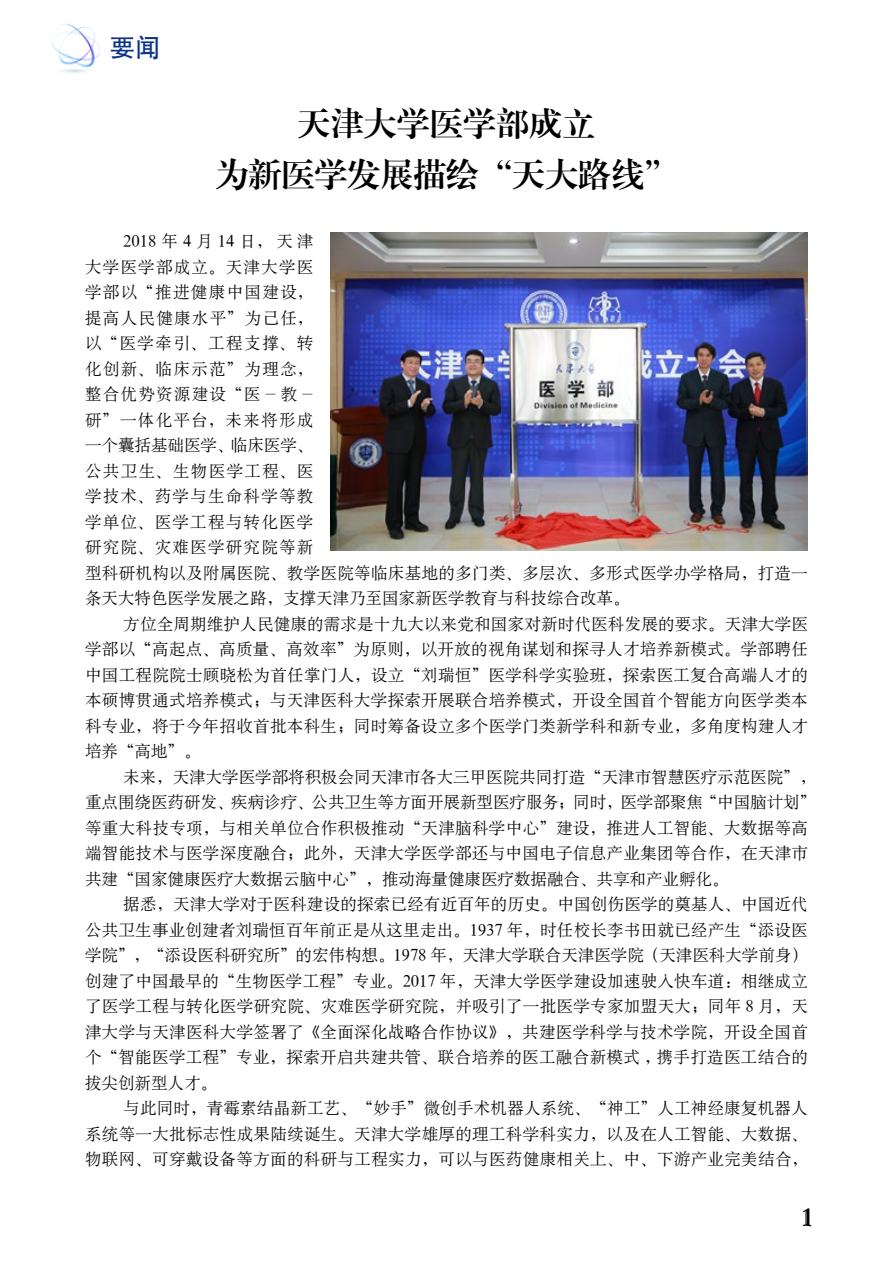
<style>
.page{position:relative;width:893px;height:1263px;background:#fff}
.page>*{position:absolute;margin:0;border:0;box-sizing:border-box;transform-origin:0 0}
.t1{font:33px/51.8px "FZXBSK GBK1 0";color:#000;text-align:center}
.t2{font:25.5px "H Yb 1 gj";color:#0c3388}
.t3{font:24px "Ursa Serif Engraved";color:#000}
.t4{font:16.5px/25.5px "H Ya 6 gj";letter-spacing:.02em;color:#000;text-align:justify}
.t5{font:16.5px/25.5px "H Ya 6 gj";letter-spacing:.075em;color:#000}
.t6{font:16.5px/25.5px "H Ya 6 gj";color:#000}
</style>
<div class="page">
<img style="left:52px;top:23px;width:48px;height:50px">
<img style="left:330px;top:233px;width:478px;height:318px">
<h2 class="t2" style="left:110px;top:34px;width:52px">要闻</h2>
<h1 class="t1" style="left:215px;top:99px;width:464px">天津大学医学部成立<br>为新医学发展描绘“天大路线”</h1>
<p class="t5" style="left:85px;top:228px;width:724px;text-indent:38px">2018年4月14日，天津<br>大学医学部成立。天津大学医<br>学部以“推进健康中国建设，<br>提高人民健康水平”为己任，<br>以“医学牵引、工程支撑、转<br>化创新、临床示范”为理念，<br>整合优势资源建设“医 - 教 -<br>研”一体化平台，未来将形成<br>一个囊括基础医学、临床医学、<br>公共卫生、生物医学工程、医<br>学技术、药学与生命科学等教<br>学单位、医学工程与转化医学<br>研究院、灾难医学研究院等新<br>型科研机构以及附属医院、教学医院等临床基地的多门类、多层次、多形式医学办学格局，打造一条天大特色医学发展之路，支撑天津乃至国家新医学教育与科技综合改革。</p>
<p class="t4" style="left:85px;top:611px;width:725px;text-indent:38px">方位全周期维护人民健康的需求是十九大以来党和国家对新时代医科发展的要求。天津大学医学部以“高起点、高质量、高效率”为原则，以开放的视角谋划和探寻人才培养新模式。学部聘任中国工程院院士顾晓松为首任掌门人，设立“刘瑞恒”医学科学实验班，探索医工复合高端人才的本硕博贯通式培养模式；与天津医科大学探索开展联合培养模式，开设全国首个智能方向医学类本科专业，将于今年招收首批本科生；同时筹备设立多个医学门类新学科和新专业，多角度构建人才培养“高地”。</p>
<p class="t6" style="left:85px;top:764px;width:733px;text-indent:38px">未来，天津大学医学部将积极会同天津市各大三甲医院共同打造“天津市智慧医疗示范医院”，重点围绕医药研发、疾病诊疗、公共卫生等方面开展新型医疗服务；同时，医学部聚焦“中国脑计划”等重大科技专项，与相关单位合作积极推动“天津脑科学中心”建设，推进人工智能、大数据等高端智能技术与医学深度融合；此外，天津大学医学部还与中国电子信息产业集团等合作，在天津市共建“国家健康医疗大数据云脑中心”，推动海量健康医疗数据融合、共享和产业孵化。</p>
<p class="t4" style="left:85px;top:891px;width:724px;text-indent:38px">据悉，天津大学对于医科建设的探索已经有近百年的历史。中国创伤医学的奠基人、中国近代公共卫生事业创建者刘瑞恒百年前正是从这里走出。1937 年，时任校长李书田就已经产生“添设医学院”，“添设医科研究所”的宏伟构想。1978 年，天津大学联合天津医学院（天津医科大学前身）创建了中国最早的“生物医学工程”专业。2017 年，天津大学医学建设加速驶入快车道：相继成立了医学工程与转化医学研究院、灾难医学研究院，并吸引了一批医学专家加盟天大；同年 8 月，天津大学与天津医科大学签署了《全面深化战略合作协议》，共建医学科学与技术学院，开设全国首个“智能医学工程”专业，探索开启共建共管、联合培养的医工融合新模式 , 携手打造医工结合的拔尖创新型人才。</p>
<p class="t4" style="left:85px;top:1095px;width:724px;text-indent:38px">与此同时，青霉素结晶新工艺、“妙手”微创手术机器人系统、“神工”人工神经康复机器人系统等一大批标志性成果陆续诞生。天津大学雄厚的理工科学科实力，以及在人工智能、大数据、物联网、可穿戴设备等方面的科研与工程实力，可以与医药健康相关上、中、下游产业完美结合，</p>
<h3 class="t3" style="left:803px;top:1201px;width:10px">1</h3>
</div>
